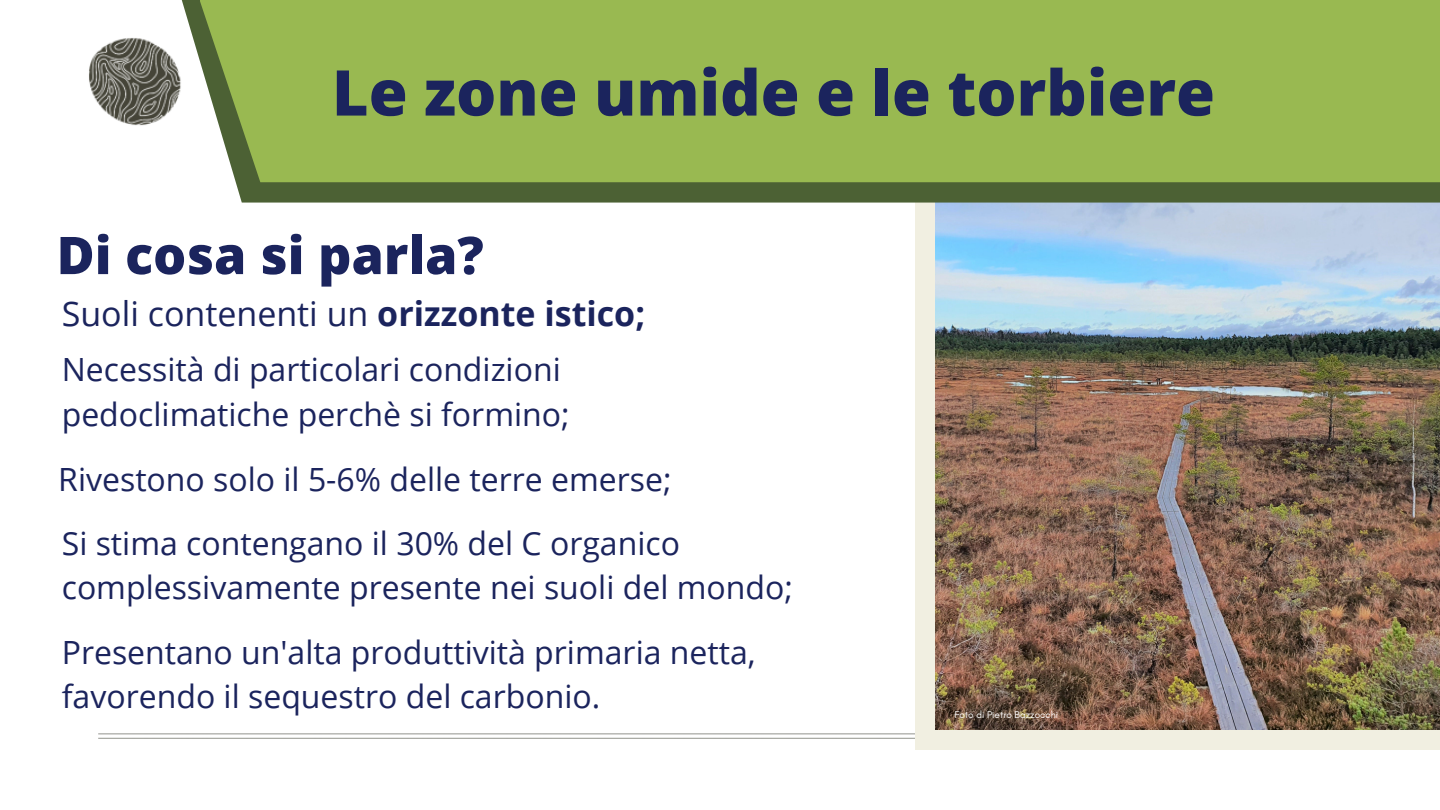
<style>
.page{position:relative;width:1440px;height:810px;background:#fff}
.page>*{position:absolute;margin:0;border:0;box-sizing:border-box;transform-origin:0 0}
.t1{font:800 63.1px "Open Sans";color:#1b245d}
.t2{font:800 52px "Open Sans";color:#1b245d}
.t3{font:34px "Open Sans";color:#1b245d}
.t4{font:32px/44.2px "Open Sans";color:#1b245d}
.t5{font:10px "Glacial Indifference";color:#fff}
.s1{font-weight:700}
</style>
<div class="page">
<img style="left:89px;top:38px;width:826px;height:701px">
<div style="left:915px;top:135px;width:525px;height:615px;background:#f1efe1"></div>
<img style="left:936px;top:203px;width:504px;height:526px">
<svg style="left:176px;top:0;width:1264px;height:203px;fill:#4c6134"></svg>
<div style="left:200px;top:0;width:1240px;height:182px;background:#99b951"></div>
<h1 class="t1" style="left:332px;top:48px;width:885px">Le zone umide e le torbiere</h1>
<h2 class="t2" style="left:57px;top:219px;width:429px">Di cosa si parla?</h2>
<p class="t3" style="left:62px;top:290px;width:585px">Suoli contenenti un <span class="s1">orizzonte istico;</span></p>
<p class="t4" style="left:62px;top:347px;width:509px">Necessità di particolari condizioni pedoclimatiche perchè si formino;</p>
<p class="t4" style="left:58px;top:447px;width:623px;line-height:64.1px">Rivestono solo il 5-6% delle terre emerse;<br>Si stima contengano il 30% del C organico</p>
<p class="t4" style="left:62px;top:565px;width:733px">complessivamente presente nei suoli del mondo;</p>
<p class="t4" style="left:62px;top:629px;width:695px">Presentano un'alta produttività primaria netta, favorendo il sequestro del carbonio.</p>
<p class="t5" style="left:954px;top:709px;width:105px">Foto di Pietro Bazzocchi</p>
</div>
